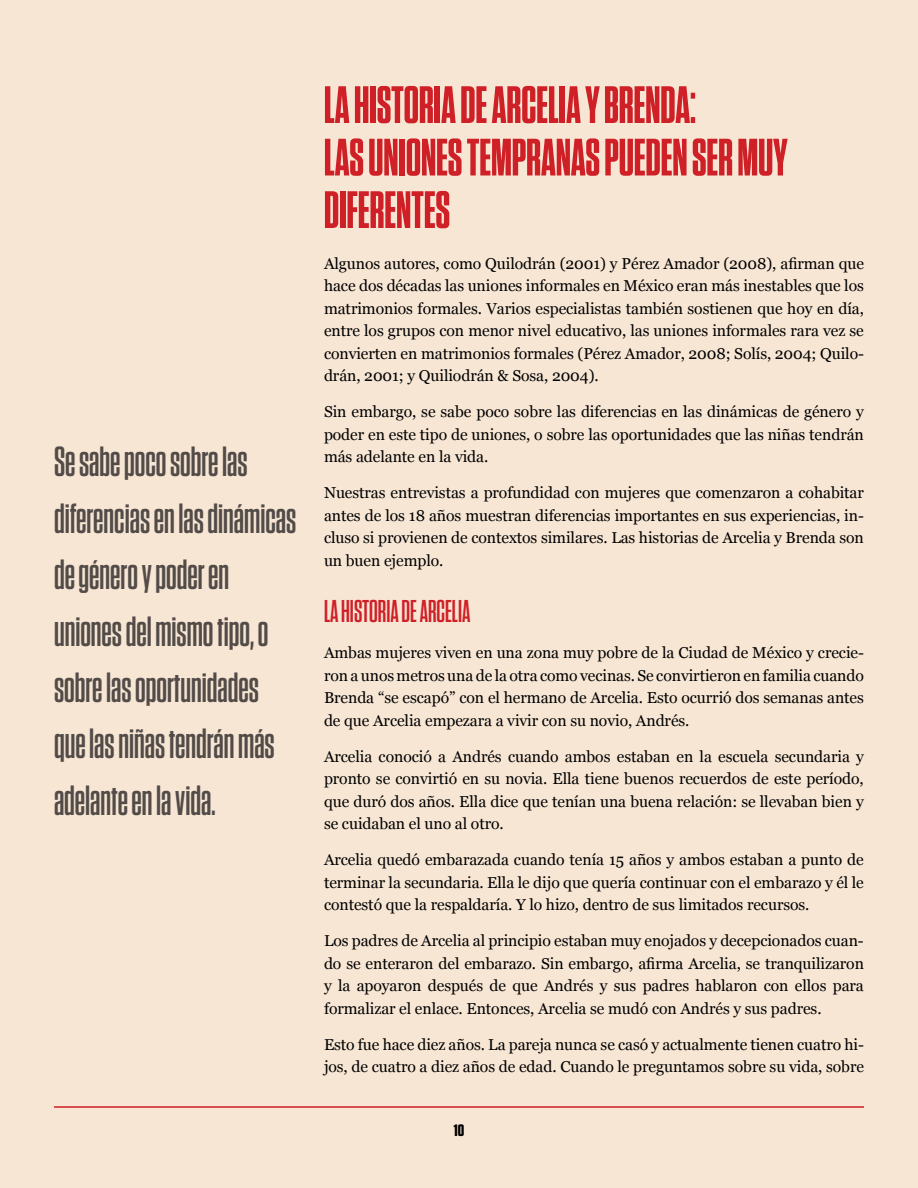
<style>
.page{position:relative;width:918px;height:1188px;background:#f7e6d4}
.page>*{position:absolute;margin:0;border:0;box-sizing:border-box;transform-origin:0 0}
.t1{font:700 52.5px/52.5px "Tungsten Condensed";color:#cf2028}
.t2{font:600 42px/56.4px "Tungsten Condensed";color:#524b48}
.t3{font:600 31.5px "Tungsten Condensed";color:#cf2028}
.t4{font:700 16.5px "Tungsten";color:#000}
.t5{font:15.75px/22.5px "Georgia";letter-spacing:-.005em;color:#000;text-align:justify}
</style>
<div class="page">
<hr style="left:54px;top:1106px;width:810px;height:2px;background:#cf2028">
<h2 class="t2" style="left:54px;top:435px;width:244px">Se sabe poco sobre las diferencias en las dinámicas de género y poder en uniones del mismo tipo, o sobre las oportunidades que las niñas tendrán más adelante en la vida.</h2>
<h1 class="t1" style="left:324px;top:80px;width:465px">LA HISTORIA DE ARCELIA Y BRENDA:<br>LAS UNIONES TEMPRANAS PUEDEN SER MUY<br>DIFERENTES</h1>
<p class="t5" style="left:324px;top:253px;width:542px">Algunos autores, como Quilodrán (2001) y Pérez Amador (2008), afirman que hace dos décadas las uniones informales en México eran más inestables que los matrimonios formales. Varios especialistas también sostienen que hoy en día, entre los grupos con menor nivel educativo, las uniones informales rara vez se convierten en matrimonios formales (Pérez Amador, 2008; Solís, 2004; Quilo&shy;drán, 2001; y Quiliodrán &amp; Sosa, 2004).</p>
<p class="t5" style="left:324px;top:401px;width:541px">Sin embargo, se sabe poco sobre las diferencias en las dinámicas de género y poder en este tipo de uniones, o sobre las oportunidades que las niñas tendrán más adelante en la vida.</p>
<p class="t5" style="left:324px;top:482px;width:541px">Nuestras entrevistas a profundidad con mujeres que comenzaron a cohabitar antes de los 18 años muestran diferencias importantes en sus experiencias, in&shy;cluso si provienen de contextos similares. Las historias de Arcelia y Brenda son un buen ejemplo.</p>
<h3 class="t3" style="left:324px;top:596px;width:148px">LA HISTORIA DE ARCELIA</h3>
<p class="t5" style="left:324px;top:642px;width:541px">Ambas mujeres viven en una zona muy pobre de la Ciudad de México y crecie&shy;ron a unos metros una de la otra como vecinas. Se convirtieron en familia cuando Brenda “se escapó” con el hermano de Arcelia. Esto ocurrió dos semanas antes de que Arcelia empezara a vivir con su novio, Andrés.</p>
<p class="t5" style="left:324px;top:745px;width:541px">Arcelia conoció a Andrés cuando ambos estaban en la escuela secundaria y pronto se convirtió en su novia. Ella tiene buenos recuerdos de este período, que duró dos años. Ella dice que tenían una buena relación: se llevaban bien y se cuidaban el uno al otro.</p>
<p class="t5" style="left:324px;top:849px;width:541px">Arcelia quedó embarazada cuando tenía 15 años y ambos estaban a punto de terminar la secundaria. Ella le dijo que quería continuar con el embarazo y él le contestó que la respaldaría. Y lo hizo, dentro de sus limitados recursos.</p>
<p class="t5" style="left:324px;top:930px;width:541px">Los padres de Arcelia al principio estaban muy enojados y decepcionados cuan&shy;do se enteraron del embarazo. Sin embargo, afirma Arcelia, se tranquilizaron y la apoyaron después de que Andrés y sus padres hablaron con ellos para formalizar el enlace. Entonces, Arcelia se mudó con Andrés y sus padres.</p>
<p class="t5" style="left:324px;top:1033px;width:541px">Esto fue hace diez años. La pareja nunca se casó y actualmente tienen cuatro hi&shy;jos, de cuatro a diez años de edad. Cuando le preguntamos sobre su vida, sobre</p>
<p class="t4" style="left:454px;top:1121px;width:12px">10</p>
</div>
